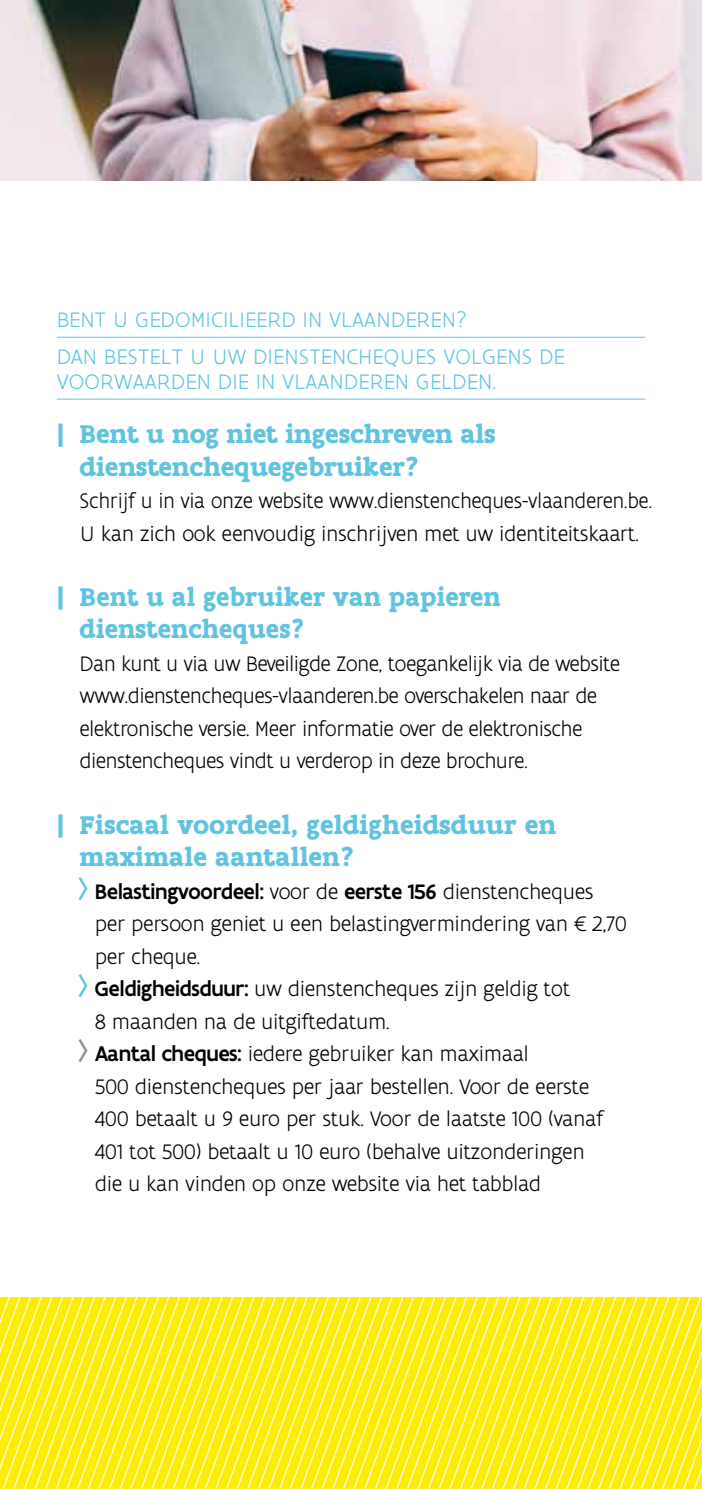
<style>
.page{position:relative;width:702px;height:1489px;background:#fff}
.page>*{position:absolute;margin:0;border:0;box-sizing:border-box;transform-origin:0 0}
.t1{font:700 27.5px/32.5px "Flanders Art Serif";color:#60c4e0}
.t2{font:300 22.5px/32.5px "Flanders Art Sans";letter-spacing:-.02em;color:#000}
.t3{font:300 22.5px/32.5px "Flanders Art Sans";letter-spacing:-.02em;color:#000;scale:.96 1}
.t4{font:300 22.5px/37.2px "Flanders Art Sans";letter-spacing:.005em;color:#60c4e0}
.t5{font:500 22.5px "Flanders Art Sans";letter-spacing:-.02em;color:#000}
.s1{font-family:"Flanders Art Serif";font-weight:400;font-size:32.5px;color:#60c4e0}
.s2{font-weight:300}
.s3{font-weight:500}
.s4{font-family:"Flanders Art Serif";font-weight:400;font-size:32.5px;color:#8a939d}
</style>
<div class="page">
<img style="left:0;top:0;width:702px;height:181px">
<svg style="left:0;top:1297px;width:702px;height:191px;background:#ffef1e"></svg>
<hr style="left:57px;top:337px;width:588px;height:1px;background:#60c4e0">
<hr style="left:57px;top:398px;width:588px;height:1px;background:#60c4e0">
<p class="t4" style="left:57px;top:301px;width:509px">BENT U GEDOMICILIEERD IN VLAANDEREN?<br>DAN BESTELT U UW DIENSTENCHEQUES VOLGENS DE</p>
<p class="t4" style="left:57px;top:364px;width:441px">VOORWAARDEN DIE IN VLAANDEREN GELDEN.</p>
<p class="t1" style="left:80px;top:418px;width:418px;text-indent:-23px">| Bent u nog niet ingeschreven als dienstenchequegebruiker?</p>
<p class="t3" style="left:80px;top:485px;width:598px">Schrijf u in via onze website www.dienstencheques-vlaanderen.be.<br>U kan zich ook eenvoudig inschrijven met uw identiteitskaart.</p>
<p class="t1" style="left:80px;top:581px;width:422px;text-indent:-23px">| Bent u al gebruiker van papieren dienstencheques?</p>
<p class="t2" style="left:80px;top:648px;width:542px">Dan kunt u via uw Beveiligde Zone, toegankelijk via de website www.dienstencheques-vlaanderen.be overschakelen naar de elektronische versie. Meer informatie over de elektronische dienstencheques vindt u verderop in deze brochure.</p>
<p class="t1" style="left:80px;top:808px;width:478px;text-indent:-23px">| Fiscaal voordeel, geldigheidsduur en maximale aantallen?</p>
<p class="t5" style="left:77px;top:877px;width:518px"><span class="s1">›</span> Belastingvoordeel: <span class="s2">voor de</span> eerste 156 <span class="s2">dienstencheques</span></p>
<p class="t2" style="left:95px;top:908px;width:533px">per persoon geniet u een belastingvermindering van €2,70</p>
<p class="t2" style="left:95px;top:940px;width:107px">per cheque.</p>
<p class="t2" style="left:77px;top:973px;width:495px"><span class="s1">›</span> <span class="s3">Geldigheidsduur:</span> uw dienstencheques zijn geldig tot</p>
<p class="t2" style="left:95px;top:1005px;width:296px">8 maanden na de uitgiftedatum.</p>
<p class="t2" style="left:77px;top:1038px;width:454px"><span class="s4">›</span> <span class="s3">Aantal cheques:</span> iedere gebruiker kan maximaal</p>
<p class="t2" style="left:95px;top:1070px;width:496px">500 dienstencheques per jaar bestellen. Voor de eerste</p>
<p class="t2" style="left:95px;top:1103px;width:510px">400 betaalt u 9 euro per stuk. Voor de laatste 100 (vanaf</p>
<p class="t2" style="left:95px;top:1135px;width:491px">401 tot 500) betaalt u 10 euro (behalve uitzonderingen</p>
<p class="t2" style="left:95px;top:1168px;width:448px">die u kan vinden op onze website via het tabblad</p>
</div>
